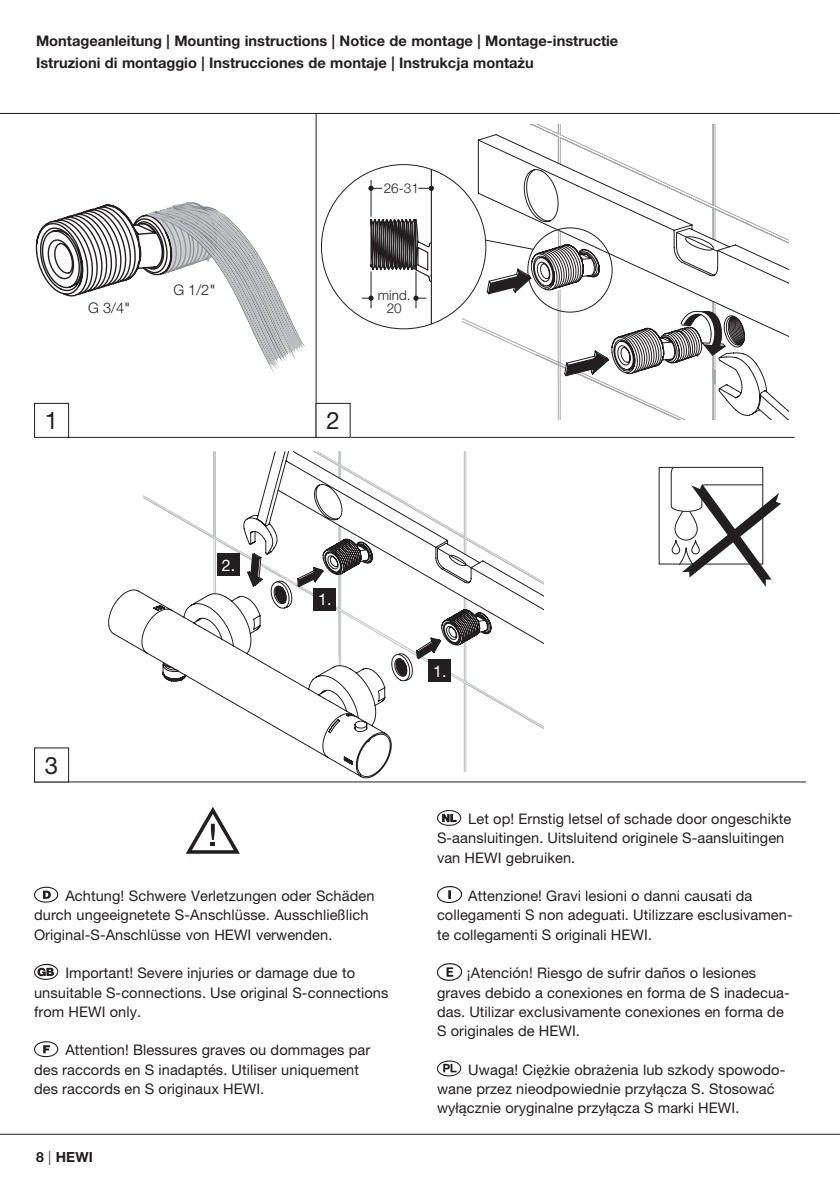
<style>
.page{position:relative;width:840px;height:1191px;background:#fff}
.page>*{position:absolute;margin:0;border:0;box-sizing:border-box;transform-origin:0 0}
.t1{font:24px "Helvetica Neue LT Pro";color:#231f20}
.t2{font:16px "Helvetica Neue LT Pro";color:#fff}
.t3{font:14.6px/19.2px "Helvetica Neue LT Pro";letter-spacing:.005em;color:#231f20}
.t4{font:700 14.6px/21.2px "Helvetica Neue LT Pro";color:#231f20}
.t5{font:300 14.6px "Helvetica Neue LT Pro";color:#231f20}
.t6{font:700 14px "Helvetica Neue LT Pro";color:#231f20}
.t7{font:300 13.6px/13.6px "Helvetica Neue LT Pro";color:#231f20;text-align:center}
.s1{font-weight:400}
.s2{font-weight:300}
</style>
<div class="page">
<hr style="left:35px;top:437px;width:759px;height:1px;background:#231f20">
<hr style="left:0;top:1133px;width:839px;height:1px;background:#231f20">
<hr style="left:0;top:113px;width:839px;height:1px;background:#231f20">
<hr style="left:315px;top:113px;width:1px;height:324px;background:#231f20">
<hr style="left:34px;top:781px;width:771px;height:1px;background:#231f20">
<svg style="left:186px;top:807px;width:54px;height:46px"></svg>
<svg style="left:142px;top:451px;width:401px;height:321px"></svg>
<svg style="left:243px;top:451px;width:300px;height:201px"></svg>
<svg style="left:108px;top:589px;width:299px;height:189px"></svg>
<svg style="left:246px;top:553px;width:195px;height:128px"></svg>
<svg style="left:477px;top:134px;width:293px;height:198px"></svg>
<svg style="left:49px;top:204px;width:288px;height:214px"></svg>
<svg style="left:36px;top:202px;width:269px;height:172px"></svg>
<svg style="left:362px;top:165px;width:71px;height:164px"></svg>
<svg style="left:484px;top:231px;width:304px;height:189px"></svg>
<div style="left:35px;top:403px;width:34px;height:34px;background:#fff"></div>
<div style="left:34px;top:403px;width:35px;height:35px;border:1px solid #231f20"></div>
<div style="left:316px;top:403px;width:34px;height:34px;background:#fff"></div>
<div style="left:315px;top:403px;width:35px;height:35px;border:1px solid #231f20"></div>
<div style="left:34px;top:747px;width:35px;height:35px;border:1px solid #231f20"></div>
<svg style="left:34px;top:886px;width:24px;height:16px"></svg>
<svg style="left:34px;top:963px;width:24px;height:17px"></svg>
<svg style="left:34px;top:1041px;width:24px;height:16px"></svg>
<svg style="left:437px;top:810px;width:24px;height:16px"></svg>
<img style="left:437px;top:886px;width:24px;height:17px">
<img style="left:437px;top:964px;width:24px;height:16px">
<svg style="left:437px;top:1060px;width:24px;height:16px"></svg>
<svg style="left:670px;top:467px;width:110px;height:120px"></svg>
<div style="left:428px;top:659px;width:23px;height:23px;background:#231f20"></div>
<div style="left:313px;top:588px;width:23px;height:23px;background:#231f20"></div>
<div style="left:217px;top:553px;width:23px;height:23px;background:#231f20"></div>
<p class="t4" style="left:36px;top:30px;width:583px">Montageanleitung | Mounting instructions | Notice de montage | Montage-instructie<br>Istruzioni di montaggio | Instrucciones de montaje | Instrukcja montażu</p>
<p class="t5" style="left:88px;top:299px;width:44px">G 3/4<span class="s1">"</span></p>
<p class="t5" style="left:173px;top:281px;width:44px">G 1/2<span class="s1">"</span></p>
<h1 class="t1" style="left:45px;top:406px;width:15px">1</h1>
<h1 class="t1" style="left:326px;top:406px;width:15px">2</h1>
<p class="t7" style="left:383px;top:181px;width:37px">26-31</p>
<p class="t7" style="left:378px;top:288px;width:34px">mind.<br>20</p>
<h1 class="t1" style="left:45px;top:750px;width:15px">3</h1>
<p class="t2" style="left:222px;top:555px;width:15px">2.</p>
<p class="t2" style="left:318px;top:590px;width:15px">1.</p>
<p class="t3" style="left:34px;top:886px;width:342px;text-indent:31px">Achtung! Schwere Verletzungen oder Schäden durch ungeeignetete S-Anschlüsse. Ausschließlich<br>Original-S-Anschlüsse von HEWI verwenden.</p>
<p class="t3" style="left:34px;top:963px;width:355px;text-indent:31px">Important! Severe injuries or damage due to unsuitable S-connections. Use original S-connections from HEWI only.</p>
<p class="t3" style="left:34px;top:1040px;width:337px;text-indent:31px">Attention! Blessures graves ou dommages par des raccords en S inadaptés. Utiliser uniquement des raccords en S originaux HEWI.</p>
<p class="t6" style="left:36px;top:1148px;width:58px">8 <span class="s2">|</span> HEWI</p>
<p class="t2" style="left:433px;top:661px;width:15px">1.</p>
<p class="t3" style="left:437px;top:809px;width:355px;text-indent:31px">Let op! Ernstig letsel of schade door ongeschikte<br>S-aansluitingen. Uitsluitend originele S-aansluitingen van HEWI gebruiken.</p>
<p class="t3" style="left:437px;top:886px;width:357px;text-indent:31px">Attenzione! Gravi lesioni o danni causati da collegamenti S non adeguati. Utilizzare esclusivamen&shy;te collegamenti S originali HEWI.</p>
<p class="t3" style="left:437px;top:963px;width:354px;text-indent:30px">¡Atención! Riesgo de sufrir daños o lesiones graves debido a conexiones en forma de S inadecua&shy;das. Utilizar exclusivamente conexiones en forma de S originales de HEWI.</p>
<p class="t3" style="left:437px;top:1059px;width:349px;text-indent:31px">Uwaga! Ciężkie obrażenia lub szkody spowodo&shy;wane przez nieodpowiednie przyłącza S. Stosować wyłącznie oryginalne przyłącza S marki HEWI.</p>
</div>
